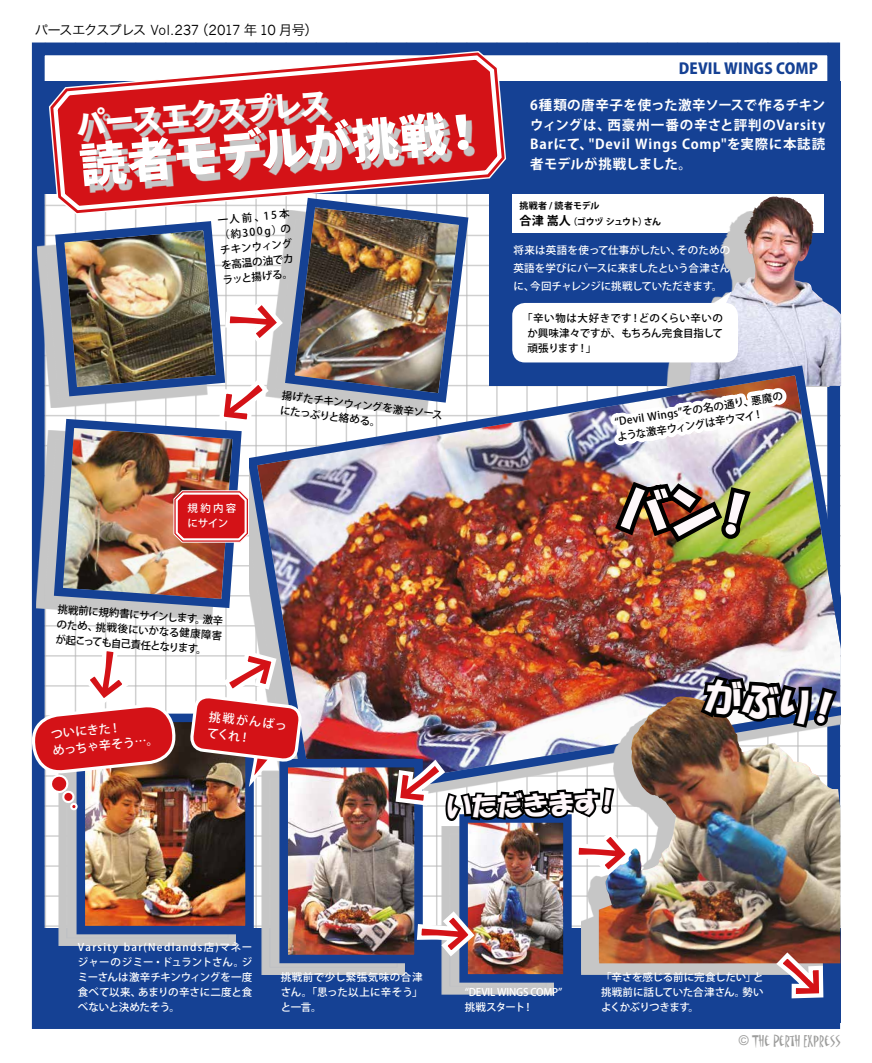
<style>
.page{position:relative;width:872px;height:1063px;background:#fff}
.page>*{position:absolute;margin:0;border:0;box-sizing:border-box;transform-origin:0 0}
.t1{font:800 46.5px "Source Han Sans JP";color:#fff}
.t2{font:39px "HG Soei Kakupoptai";color:#fef7fa}
.t3{font:800 30px "Source Han Sans JP";color:#fff}
.t4{font:27px "HG Soei Kakupoptai";color:#fef7fa}
.t5{font:800 15px "Koz Go Pro";letter-spacing:.01em;color:#154194}
.t6{font:700 13.5px/19.5px "Koz Go Pro";letter-spacing:.05em;color:#fff;text-align:justify}
.t7{font:13.5px "Hiragino Kaku W3 90 ms RKSJ H";letter-spacing:-.08em;color:#000}
.t8{font:13.5px "Matisse ITC";color:#9d9d9c}
.t9{font:500 12px/16.5px "Koz Go Pro";color:#fff}
.t10{font:500 10.5px/15px "Koz Go Pro";letter-spacing:-.015em;color:#fff;text-align:justify}
.t11{font:500 10.5px/15px "Koz Go Pro";letter-spacing:-.005em;color:#000;text-align:justify}
.t12{font:500 10.5px/15px "Koz Go Pro";letter-spacing:.095em;color:#fff}
.t13{font:700 9px "Koz Go Pro";letter-spacing:-.07em;color:#000}
.t14{font:700 9px "Koz Go Pro";letter-spacing:.025em;color:#000}
.s1{font-family:"News Gothic"}
.s2{font-size:12px}
.s3{font-family:"Arial"}
</style>
<div class="page">
<hr style="left:33px;top:205px;width:807px;height:1px;background:#b2b2b2">
<div style="left:512px;top:193px;width:312px;height:40px;background:#fff"></div>
<div style="left:32px;top:929px;width:808px;height:94px;background:#154194"></div>
<div style="left:32px;top:45px;width:808px;height:148px;background:#154194"></div>
<div style="left:32px;top:45px;width:808px;height:36px;background:#fff"></div>
<div style="left:32px;top:43px;width:808px;height:986px;border:13px solid #154194"></div>
<img style="left:740px;top:196px;width:101px;height:20px">
<svg style="left:48px;top:50px;width:459px;height:166px"></svg>
<svg style="left:51px;top:53px;width:453px;height:159px"></svg>
<svg style="left:83px;top:97px;width:392px;height:95px;background:#cc4e53"></svg>
<img style="left:31px;top:216px;width:810px;height:785px">
<p class="t7" style="left:35px;top:23px;width:284px">パースエクスプレス <span class="s1">Vol.237</span>（<span class="s1">2017</span> 年 <span class="s1">10</span> 月号）</p>
<h3 class="t3" style="left:75px;top:108px;width:255px;rotate:-5deg">パースエクスプレス</h3>
<h1 class="t1" style="left:77px;top:140px;width:408px;rotate:-5deg">読者モデルが挑戦！</h1>
<h3 class="t5" style="left:678px;top:58px;width:141px">DEVIL WINGS COMP</h3>
<p class="t6" style="left:530px;top:96px;width:296px">6種類の唐辛子を使った激辛ソースで作るチキンウィングは、西豪州一番の辛さと評判のVarsity Barにて、"Devil Wings Comp"を実際に本誌読者モデルが挑戦しました。</p>
<p class="t14" style="left:519px;top:200px;width:82px">挑戦者 / 読者モデル</p>
<p class="t11" style="left:217px;top:213px;width:74px;rotate:-5deg">一人前、15本</p>
<p class="t13" style="left:519px;top:216px;width:143px"><span class="s2">合津 嵩人</span>（ゴウヅ シュウト）さん</p>
<p class="t11" style="left:218px;top:228px;width:74px;rotate:-5deg">（約300g）のチキンウィングを高温の油でカラッと揚げる。</p>
<p class="t10" style="left:513px;top:241px;width:218px;line-height:18px">将来は英語を使って仕事がしたい、そのための英語を学びにパースに来ましたという合津さんに、今回チャレンジに挑戦していただきます。</p>
<p class="t12" style="left:188px;top:502px;width:50px">規約内容にサイン</p>
<p class="t11" style="left:58px;top:602px;width:167px;rotate:4deg">挑戦前に規約書にサインします。激辛のため、挑戦後にいかなる健康障害が起こっても自己責任となります。</p>
<p class="t11" style="left:283px;top:388px;width:163px;rotate:7deg">揚げたチキンウィングを激辛ソースにたっぷりと絡める。</p>
<p class="t9" style="left:50px;top:727px;width:108px;rotate:-6deg">ついにきた！<br>めっちゃ辛そう…。</p>
<p class="t9" style="left:210px;top:709px;width:80px;rotate:7deg">挑戦がんばってくれ！</p>
<p class="t11" style="left:527px;top:311px;width:197px;text-indent:-5px">「辛い物は大好きです！どのくらい辛いのか興味津々ですが、もちろん完食目指して頑張ります！」</p>
<p class="t11" style="left:613px;top:415px;width:172px;rotate:-9deg">“Devil Wings”その名の通り、悪魔のような激辛ウィングは辛ウマイ！</p>
<h2 class="t2" style="left:706px;top:675px;width:141px;rotate:7deg">がぶり！</h2>
<h3 class="t4" style="left:445px;top:794px;width:177px;rotate:-2deg">いただきます！</h3>
<p class="t10" style="left:78px;top:940px;width:176px">Varsity bar(Nedlands店)マネージャーのジミー・ドュラントさん。ジミーさんは激辛チキンウィングを一度食べて以来、あまりの辛さに二度と食べないと決めたそう。</p>
<p class="t10" style="left:281px;top:970px;width:143px">挑戦前で少し緊張気味の合津さん。「思った以上に辛そう」と一言。</p>
<p class="t10" style="left:465px;top:985px;width:99px">“DEVIL WINGS COMP”挑戦スタート！</p>
<p class="t10" style="left:601px;top:970px;width:164px">「辛さを感じる前に完食したい」と挑戦前に話していた合津さん。勢いよくかぶりつきます。</p>
<p class="t8" style="left:738px;top:1032px;width:104px"><span class="s3">©</span> THE PERTH EXPRESS</p>
</div>
